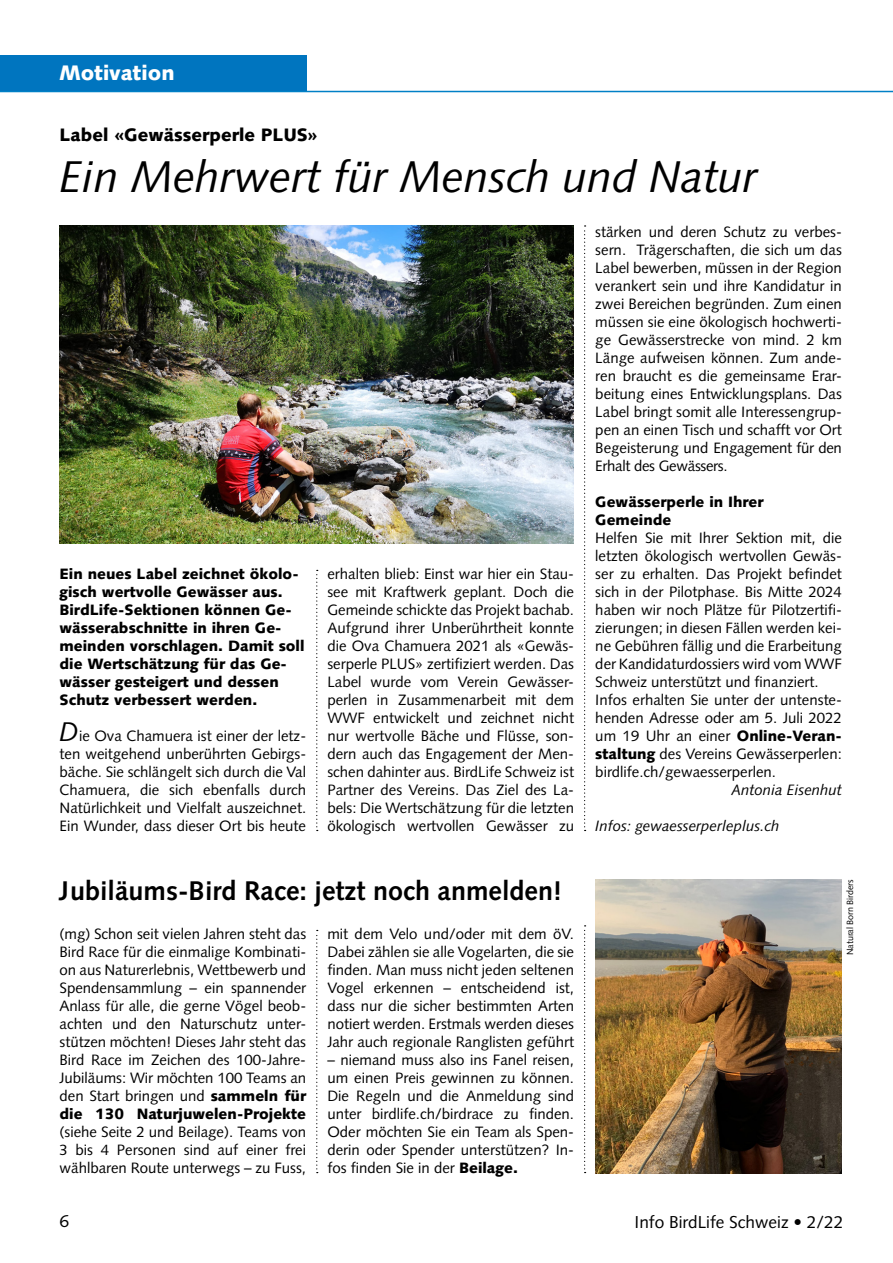
<style>
.page{position:relative;width:893px;height:1263px;background:#fff}
.page>*{position:absolute;margin:0;border:0;box-sizing:border-box;transform-origin:0 0}
.Titel_gross{font:italic 44.4px "Syntax LT";color:#000}
.Titel_18pt_bold{font:700 27px "Syntax LT";color:#000}
.t1{font:900 21px "Syntax LT";color:#fff}
.Übertitel{font:900 18px "Syntax LT";color:#000}
.t2{font:17.25px "Syntax LT";color:#000}
.Grundtext{font:15px/18px "Syntax LT";color:#000;text-align:justify}
.Lead{font:900 15px/18px "Syntax LT";color:#000}
.Grundtext-2{font:italic 15px "Syntax LT";color:#000}
.Untertitel{font:900 15px/18px "Syntax LT";color:#000}
.Fotovermerk{font:9px "Syntax LT";letter-spacing:-.01em;color:#000}
.s1{font-style:italic;font-size:27px}
.s2{font-weight:900}
</style>
<div class="page">
<hr style="left:0;top:91px;width:893px;height:1px;background:#0080c6">
<div style="left:0;top:55px;width:306px;height:36px;background:#0075bf"></div>
<svg style="left:316px;top:570px;width:2px;height:261px"></svg>
<svg style="left:584px;top:225px;width:2px;height:606px"></svg>
<img style="left:60px;top:226px;width:513px;height:317px">
<img style="left:596px;top:879px;width:246px;height:294px">
<svg style="left:316px;top:930px;width:2px;height:243px"></svg>
<svg style="left:584px;top:925px;width:2px;height:248px"></svg>
<p class="t1" style="left:59px;top:60px;width:117px">Motivation</p>
<p class="Übertitel" style="left:60px;top:125px;width:259px">Label «Gewässerperle PLUS»</p>
<p class="Titel_gross" style="left:60px;top:151px;width:700px">Ein Mehrwert für Mensch und Natur</p>
<p class="Lead" style="left:60px;top:565px;width:246px">Ein neues Label zeichnet ökolo&shy;gisch wertvolle Gewässer aus.<br>BirdLife-Sektionen können Ge&shy;wässerabschnitte in ihren Ge&shy;meinden vorschlagen. Damit soll die Wertschätzung für das Ge&shy;wässer gesteigert und dessen<br>Schutz verbessert werden.</p>
<p class="Grundtext" style="left:60px;top:727px;width:248px"><span class="s1">D</span>ie Ova Chamuera ist einer der letz&shy;ten weitgehend unberührten Gebirgs&shy;bäche. Sie schlängelt sich durch die Val Chamuera, die sich ebenfalls durch Natürlichkeit und Vielfalt auszeichnet.<br>Ein Wunder, dass dieser Ort bis heute</p>
<p class="Grundtext" style="left:327px;top:565px;width:248px">erhalten blieb: Einst war hier ein Stau&shy;see mit Kraftwerk geplant. Doch die Gemeinde schickte das Projekt bachab.</p>
<p class="Grundtext" style="left:327px;top:619px;width:248px;text-align:left">Aufgrund ihrer Unberührtheit konnte die Ova Chamuera 2021 als «Gewäs&shy;serperle PLUS» zertifiziert werden. Das Label wurde vom Verein Gewässer&shy;perlen in Zusammenarbeit mit dem WWF entwickelt und zeichnet nicht nur wertvolle Bäche und Flüsse, son&shy;dern auch das Engagement der Men&shy;schen dahinter aus. BirdLife Schweiz ist Partner des Vereins. Das Ziel des La&shy;bels: Die Wertschätzung für die letzten ökologisch wertvollen Gewässer zu</p>
<p class="Grundtext" style="left:595px;top:223px;width:248px">stärken und deren Schutz zu verbes&shy;sern. Trägerschaften, die sich um das Label bewerben, müssen in der Region verankert sein und ihre Kandidatur in zwei Bereichen begründen. Zum einen müssen sie eine ökologisch hochwerti&shy;ge Gewässerstrecke von mind. 2 km Länge aufweisen können. Zum ande&shy;ren braucht es die gemeinsame Erar&shy;beitung eines Entwicklungsplans. Das Label bringt somit alle Interessengrup&shy;pen an einen Tisch und schafft vor Ort Begeisterung und Engagement für den Erhalt des Gewässers.</p>
<p class="Untertitel" style="left:595px;top:493px;width:170px">Gewässerperle in Ihrer<br>Gemeinde</p>
<p class="Grundtext" style="left:595px;top:529px;width:248px">Helfen Sie mit Ihrer Sektion mit, die letzten ökologisch wertvollen Gewäs&shy;ser zu erhalten. Das Projekt befindet sich in der Pilotphase. Bis Mitte 2024 haben wir noch Plätze für Pilotzertifi&shy;zierungen; in diesen Fällen werden kei&shy;ne Gebühren fällig und die Erarbeitung der Kandidaturdossiers wird vom WWF Schweiz unterstützt und finanziert.</p>
<p class="Grundtext" style="left:595px;top:691px;width:248px">Infos erhalten Sie unter der untenste&shy;henden Adresse oder am 5. Juli 2022 um 19 Uhr an einer <span class="s2">Online-Veran&shy;staltung</span> des Vereins Gewässerperlen: birdlife.ch/gewaesserperlen.</p>
<p class="Grundtext-2" style="left:731px;top:781px;width:112px">Antonia Eisenhut</p>
<p class="Grundtext-2" style="left:595px;top:817px;width:186px">Infos: gewaesserperleplus.ch</p>
<p class="Titel_18pt_bold" style="left:60px;top:875px;width:504px">Jubiläums-Bird Race: jetzt noch anmelden!</p>
<p class="Fotovermerk" style="left:844px;top:955px;width:77px;rotate:-90deg">Natural Born Birders</p>
<p class="Grundtext" style="left:60px;top:925px;width:248px">(mg) Schon seit vielen Jahren steht das Bird Race für die einmalige Kombinati&shy;on aus Naturerlebnis, Wettbewerb und Spendensammlung – ein spannender Anlass für alle, die gerne Vögel beob&shy;achten und den Naturschutz unter&shy;stützen möchten! Dieses Jahr steht das Bird Race im Zeichen des 100-Jahre-Jubiläums: Wir möchten 100 Teams an den Start bringen und <span class="s2">sammeln für die 130 Naturjuwelen-Projekte </span>(siehe Seite 2 und Beilage). Teams von 3 bis 4 Personen sind auf einer frei wählbaren Route unterwegs – zu Fuss,</p>
<p class="Grundtext" style="left:327px;top:925px;width:248px">mit dem Velo und/oder mit dem öV.<br>Dabei zählen sie alle Vogelarten, die sie finden. Man muss nicht jeden seltenen Vogel erkennen – entscheidend ist, dass nur die sicher bestimmten Arten notiert werden. Erstmals werden dieses Jahr auch regionale Ranglisten geführt</p>
<p class="Grundtext" style="left:327px;top:1051px;width:248px">– niemand muss also ins Fanel reisen, um einen Preis gewinnen zu können.<br>Die Regeln und die Anmeldung sind unter birdlife.ch/birdrace zu finden.<br>Oder möchten Sie ein Team als Spen&shy;derin oder Spender unterstützen? In&shy;fos finden Sie in der <span class="s2">Beilage.</span></p>
<p class="t2" style="left:60px;top:1211px;width:11px">6</p>
<p class="t2" style="left:635px;top:1212px;width:210px">Info BirdLife Schweiz • 2/22</p>
</div>
